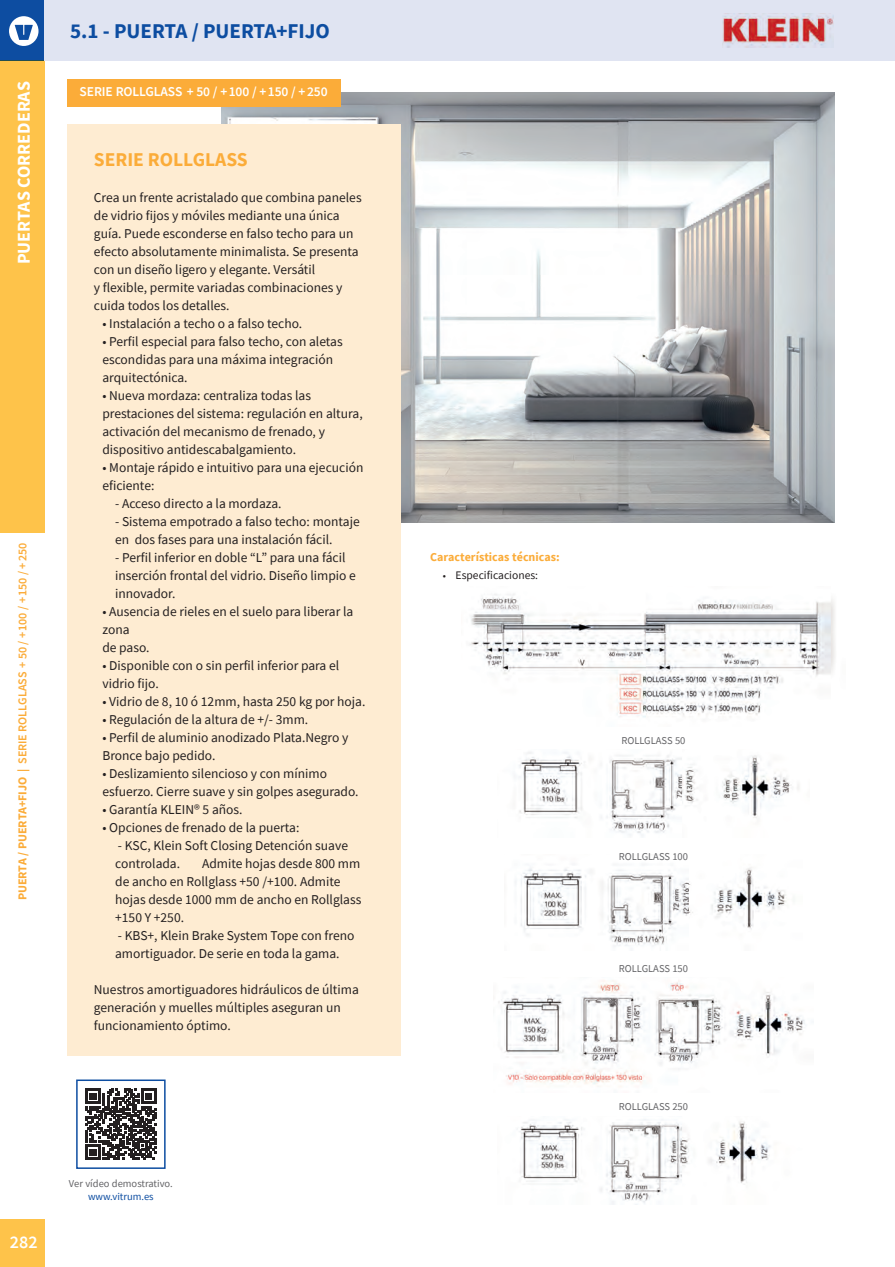
<style>
.page{position:relative;width:895px;height:1267px;background:#fff}
.page>*{position:absolute;margin:0;border:0;box-sizing:border-box;transform-origin:0 0}
.t1{font:700 21px "Source Sans Pro";color:#0d4da1}
.t2{font:700 19.5px "Source Sans Pro";color:#fbac39}
.t3{font:700 18px "Source Sans Pro";color:#fff}
.t4{font:600 18px "Source Sans Pro";color:#fff}
.t5{font:13.5px/18px "Source Sans Pro";color:#231f20}
.t6{font:600 13.5px "Source Sans Pro";letter-spacing:-.01em;color:#fff}
.t7{font:600 12px "Source Sans Pro";letter-spacing:-.01em;color:#fbac39}
.t8{font:700 12px "Source Sans Pro";color:#fbac39}
.t9{font:11.55px "Source Sans Pro";color:#231f20}
.t10{font:10.5px "Source Sans Pro";color:#636366}
.t11{font:10.5px "Source Sans Pro";color:#0d4da1}
.s1{font-weight:700}
.s2{font-size:10.5px}
</style>
<div class="page">
<div style="left:0;top:0;width:44px;height:533px;background:#fec34a"></div>
<div style="left:0;top:0;width:44px;height:61px;background:#0d4da1"></div>
<hr style="left:0;top:61px;width:44px;height:1px;background:#234e4f">
<div style="left:0;top:1219px;width:44px;height:47px;background:#fec34a"></div>
<div style="left:44px;top:0;width:850px;height:61px;background:#e0e4f2"></div>
<svg style="left:9px;top:16px;width:30px;height:30px"></svg>
<img style="left:221px;top:93px;width:612px;height:429px">
<div style="left:67px;top:124px;width:333px;height:932px;background:#feecd2"></div>
<svg style="left:85px;top:1088px;width:71px;height:71px"></svg>
<div style="left:76px;top:1079px;width:89px;height:89px;border:2px solid #0d4da1"></div>
<div style="left:67px;top:79px;width:273px;height:27px;background:#fbac39"></div>
<img style="left:722px;top:14px;width:110px;height:33px">
<img style="left:519px;top:752px;width:280px;height:84px">
<img style="left:515px;top:867px;width:271px;height:80px">
<img style="left:498px;top:980px;width:307px;height:105px">
<img style="left:519px;top:1119px;width:252px;height:85px">
<img style="left:469px;top:594px;width:366px;height:124px">
<h3 class="t3" style="left:12px;top:264px;width:185px;rotate:-90deg">PUERTAS CORREDERAS</h3>
<p class="t7" style="left:15px;top:900px;width:359px;rotate:-90deg"><span class="s1">PUERTA / PUERTA+FIJO |</span> SERIE ROLLGLASS + 50 / +100 / +150 / +250</p>
<h1 class="t1" style="left:70px;top:17px;width:261px">5.1 - PUERTA / PUERTA+FIJO</h1>
<p class="t6" style="left:80px;top:83px;width:249px">SERIE ROLLGLASS + 50 / +100 / +150 / +250</p>
<h2 class="t2" style="left:94px;top:146px;width:155px">SERIE ROLLGLASS</h2>
<p class="t5" style="left:94px;top:188px;width:269px">Crea un frente acristalado que combina paneles de vidrio fijos y móviles mediante una única guía. Puede esconderse en falso techo para un efecto absolutamente minimalista. Se presenta con un diseño ligero y elegante. Versátil<br>y flexible, permite variadas combinaciones y cuida todos los detalles.</p>
<p class="t5" style="left:102px;top:314px;width:201px">• Instalación a techo o a falso techo.</p>
<p class="t5" style="left:102px;top:332px;width:242px">• Perfil especial para falso techo, con aletas escondidas para una máxima integración arquitectónica.</p>
<p class="t5" style="left:102px;top:386px;width:262px">• Nueva mordaza: centraliza todas las prestaciones del sistema: regulación en altura, activación del mecanismo de frenado, y dispositivo antidescabalgamiento.</p>
<p class="t5" style="left:102px;top:458px;width:262px">• Montaje rápido e intuitivo para una ejecución eficiente:</p>
<p class="t5" style="left:115px;top:494px;width:168px">- Acceso directo a la mordaza.</p>
<p class="t5" style="left:115px;top:512px;width:246px">- Sistema empotrado a falso techo: montaje en dos fases para una instalación fácil.</p>
<p class="t5" style="left:115px;top:548px;width:242px">- Perfil inferior en doble “L” para una fácil inserción frontal del vidrio. Diseño limpio e innovador.</p>
<p class="t5" style="left:102px;top:602px;width:252px">• Ausencia de rieles en el suelo para liberar la zona<br>de paso.</p>
<p class="t5" style="left:102px;top:656px;width:238px">• Disponible con o sin perfil inferior para el vidrio fijo.</p>
<p class="t5" style="left:102px;top:692px;width:264px">• Vidrio de 8, 10 ó 12mm, hasta 250 kg por hoja.</p>
<p class="t5" style="left:102px;top:710px;width:207px">• Regulación de la altura de +/- 3mm.</p>
<p class="t5" style="left:102px;top:728px;width:247px">• Perfil de aluminio anodizado Plata.Negro y<br>Bronce bajo pedido.</p>
<p class="t5" style="left:102px;top:764px;width:257px">• Deslizamiento silencioso y con mínimo esfuerzo. Cierre suave y sin golpes asegurado.</p>
<p class="t5" style="left:102px;top:800px;width:141px">• Garantía KLEIN® 5 años.</p>
<p class="t5" style="left:102px;top:818px;width:198px">• Opciones de frenado de la puerta:</p>
<p class="t5" style="left:115px;top:836px;width:234px">- KSC, Klein Soft Closing Detención suave controlada.</p>
<p class="t5" style="left:115px;top:854px;width:247px;text-indent:87px">Admite hojas desde 800 mm de ancho en Rollglass +50 /+100. Admite hojas desde 1000 mm de ancho en Rollglass +150 Y +250.</p>
<p class="t5" style="left:115px;top:926px;width:241px">- KBS+, Klein Brake System Tope con freno amortiguador. De serie en toda la gama.</p>
<p class="t5" style="left:94px;top:980px;width:266px">Nuestros amortiguadores hidráulicos de última generación y muelles múltiples aseguran un funcionamiento óptimo.</p>
<h3 class="t4" style="left:10px;top:1230px;width:29px">282</h3>
<p class="t10" style="left:69px;top:1176px;width:105px">Ver vídeo demostrativo.</p>
<p class="t11" style="left:88px;top:1189px;width:67px">www.vitrum.es</p>
<p class="t8" style="left:430px;top:548px;width:131px">Características técnicas:</p>
<p class="t9" style="left:442px;top:567px;width:97px"><span class="s2">•</span> Especificaciones:</p>
<p class="t10" style="left:621px;top:733px;width:66px">ROLLGLASS 50</p>
<p class="t10" style="left:618px;top:850px;width:71px">ROLLGLASS 100</p>
<p class="t10" style="left:618px;top:961px;width:71px">ROLLGLASS 150</p>
<p class="t10" style="left:618px;top:1099px;width:71px">ROLLGLASS 250</p>
</div>
